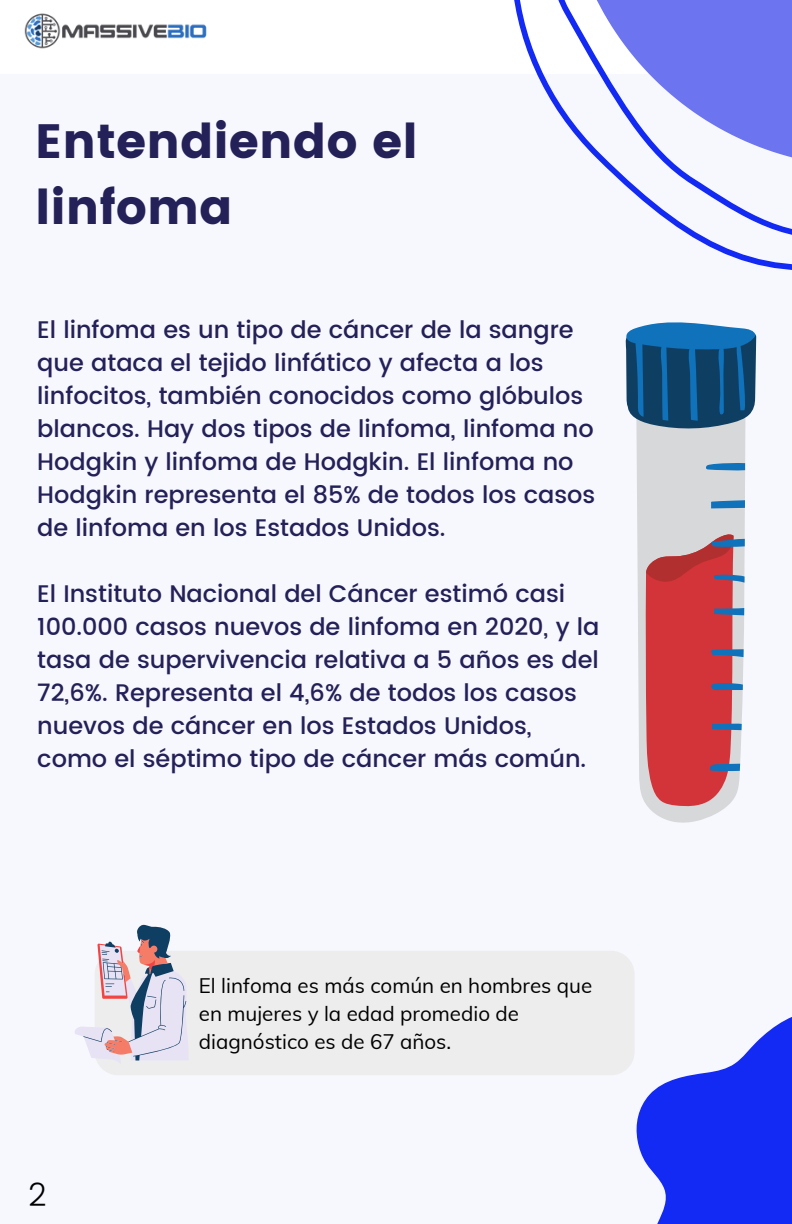
<style>
.page{position:relative;width:792px;height:1224px;background:#f7f8fe}
.page>*{position:absolute;margin:0;border:0;box-sizing:border-box;transform-origin:0 0}
.t1{font:48px/66px "Poppins";color:#242058}
.t2{font:300 32px "Poppins";color:#000}
.t3{font:500 24px/33px "Poppins";color:#242058}
.t4{font:20.6px/28.2px "Muli";color:#000}
</style>
<div class="page">
<div style="left:0;top:0;width:792px;height:74px;background:#fff"></div>
<svg style="left:514px;top:0;width:278px;height:259px"></svg>
<svg style="left:636px;top:1017px;width:156px;height:207px;fill:#122af3"></svg>
<img style="left:24px;top:13px;width:183px;height:36px">
<div style="left:95px;top:951px;width:540px;height:124px;background:#ededed;border-radius:24px"></div>
<svg style="left:75px;top:924px;width:112px;height:139px"></svg>
<svg style="left:639px;top:771px;width:101px;height:52px;fill:#d7d8da"></svg>
<svg style="left:646px;top:771px;width:88px;height:36px;background:#d46569"></svg>
<svg style="left:626px;top:322px;width:130px;height:449px"></svg>
<p class="t1" style="left:35px;top:108px;width:384px">Entendiendo el linfoma</p>
<p class="t3" style="left:37px;top:313px;width:560px">El linfoma es un tipo de cáncer de la sangre que ataca el tejido linfático y afecta a los linfocitos, también conocidos como glóbulos blancos. Hay dos tipos de linfoma, linfoma no Hodgkin y linfoma de Hodgkin. El linfoma no Hodgkin representa el 85% de todos los casos de linfoma en los Estados Unidos.</p>
<p class="t3" style="left:37px;top:577px;width:564px">El Instituto Nacional del Cáncer estimó casi 100.000 casos nuevos de linfoma en 2020, y la tasa de supervivencia relativa a 5 años es del 72,6%. Representa el 4,6% de todos los casos nuevos de cáncer en los Estados Unidos, como el séptimo tipo de cáncer más común.</p>
<p class="t2" style="left:28px;top:1176px;width:20px">2</p>
<p class="t4" style="left:199px;top:971px;width:395px">El linfoma es más común en hombres que en mujeres y la edad promedio de diagnóstico es de 67 años.</p>
</div>
